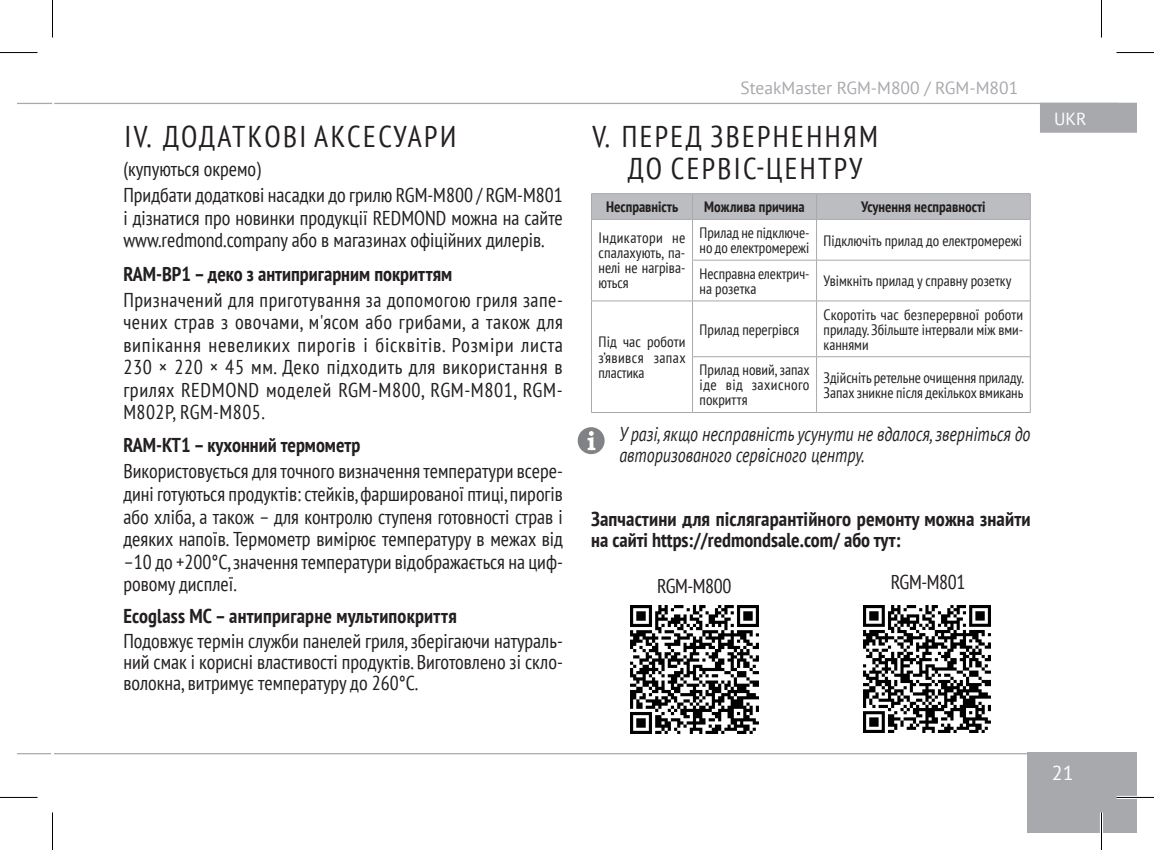
<style>
.page{position:relative;width:1154px;height:850px;background:#fff}
.page>*{position:absolute;margin:0;border:0;box-sizing:border-box;transform-origin:0 0}
.t1{font:condensed 30px/32.5px "PT Sans";letter-spacing:.08em;color:#231f20}
.t2{font:condensed 20px/22.5px "PT Sans";color:#231f20;text-align:justify}
.t3{font:700 condensed 20px/21.2px "PT Sans";color:#231f20}
.t4{font:italic 20px/21.2px "PT Sans";color:#231f20;scale:.8 1}
.t5{font:20px "PT Sans";color:#fff}
.t6{font:17.5px "PT Sans";color:#a8a9ad}
.t7{font:17.5px "PT Sans";color:#fff}
.t8{font:condensed 15px/15px "PT Sans";color:#231f20;text-align:justify}
.t9{font:700 condensed 15px "PT Sans";color:#231f20}
</style>
<div class="page">
<div style="left:1027px;top:752px;width:110px;height:80px;background:#a8a9ad"></div>
<hr style="left:17px;top:103px;width:35px;height:1px;background:#a8a9ad">
<hr style="left:17px;top:752px;width:34px;height:2px;background:#a8a9ad">
<hr style="left:54px;top:103px;width:1064px;height:1px;background:#a8a9ad">
<hr style="left:54px;top:752px;width:1008px;height:2px;background:#a8a9ad">
<div style="left:1040px;top:103px;width:97px;height:30px;background:#a8a9ad"></div>
<div style="left:591px;top:193px;width:440px;height:26px;background:#bcbdc0"></div>
<hr style="left:591px;top:219px;width:101px;height:1px;background:#a8a9ad">
<hr style="left:591px;top:219px;width:1px;height:41px;background:#a8a9ad">
<hr style="left:692px;top:219px;width:124px;height:1px;background:#a8a9ad">
<hr style="left:692px;top:219px;width:1px;height:41px;background:#a8a9ad">
<hr style="left:816px;top:219px;width:214px;height:1px;background:#a8a9ad">
<hr style="left:816px;top:219px;width:1px;height:41px;background:#a8a9ad">
<hr style="left:1030px;top:219px;width:1px;height:41px;background:#a8a9ad">
<hr style="left:591px;top:260px;width:1px;height:40px;background:#a8a9ad">
<hr style="left:692px;top:259px;width:124px;height:1px;background:#a8a9ad">
<hr style="left:692px;top:260px;width:1px;height:40px;background:#a8a9ad">
<hr style="left:816px;top:259px;width:214px;height:1px;background:#a8a9ad">
<hr style="left:816px;top:260px;width:1px;height:40px;background:#a8a9ad">
<hr style="left:1030px;top:260px;width:1px;height:40px;background:#a8a9ad">
<hr style="left:591px;top:300px;width:101px;height:1px;background:#a8a9ad">
<hr style="left:591px;top:301px;width:1px;height:55px;background:#a8a9ad">
<hr style="left:692px;top:300px;width:124px;height:1px;background:#a8a9ad">
<hr style="left:692px;top:301px;width:1px;height:55px;background:#a8a9ad">
<hr style="left:816px;top:300px;width:214px;height:1px;background:#a8a9ad">
<hr style="left:816px;top:301px;width:1px;height:55px;background:#a8a9ad">
<hr style="left:1030px;top:301px;width:1px;height:55px;background:#a8a9ad">
<hr style="left:591px;top:356px;width:1px;height:56px;background:#a8a9ad">
<hr style="left:692px;top:356px;width:124px;height:1px;background:#a8a9ad">
<hr style="left:692px;top:357px;width:1px;height:55px;background:#a8a9ad">
<hr style="left:816px;top:356px;width:214px;height:1px;background:#a8a9ad">
<hr style="left:816px;top:357px;width:1px;height:55px;background:#a8a9ad">
<hr style="left:1030px;top:357px;width:1px;height:55px;background:#a8a9ad">
<hr style="left:591px;top:412px;width:101px;height:1px;background:#a8a9ad">
<hr style="left:692px;top:412px;width:124px;height:1px;background:#a8a9ad">
<hr style="left:816px;top:412px;width:214px;height:1px;background:#a8a9ad">
<svg style="left:578px;top:427px;width:27px;height:27px"></svg>
<img style="left:863px;top:605px;width:128px;height:127px">
<img style="left:631px;top:605px;width:127px;height:128px">
<hr style="left:1116px;top:795px;width:38px;height:3px;background:#fff">
<hr style="left:1100px;top:812px;width:3px;height:37px;background:#fff">
<hr style="left:0;top:52px;width:38px;height:1px;background:#000">
<hr style="left:1116px;top:52px;width:38px;height:1px;background:#000">
<hr style="left:0;top:796px;width:38px;height:1px;background:#000">
<hr style="left:1116px;top:796px;width:38px;height:1px;background:#000">
<hr style="left:52px;top:0;width:1px;height:38px;background:#000">
<hr style="left:52px;top:812px;width:1px;height:37px;background:#000">
<hr style="left:1101px;top:0;width:1px;height:38px;background:#000">
<hr style="left:1101px;top:812px;width:1px;height:37px;background:#000">
<h1 class="t1" style="left:125px;top:119px;width:333px">IV. ДОДАТКОВІ АКСЕСУАРИ</h1>
<p class="t2" style="left:123px;top:156px;width:441px;line-height:26px">(купуються окремо)<br>Придбати додаткові насадки до грилю RGM-M800 / RGM-M801</p>
<p class="t2" style="left:123px;top:206px;width:441px">і дізнатися про новинки продукції REDMOND можна на сайте www.redmond.company або в магазинах офіційних дилерів.</p>
<p class="t3" style="left:123px;top:262px;width:330px">RAM-BP1 – деко з антипригарним покриттям</p>
<p class="t2" style="left:123px;top:288px;width:441px">Призначений для приготування за допомогою гриля запе&shy;чених страв з овочами, м'ясом або грибами, а також для випікання невеликих пирогів і бісквітів. Розміри листа 230 × 220 × 45 мм. Деко підходить для використання в грилях REDMOND моделей RGM-M800, RGM-M801, RGM-М802Р, RGM-M805.</p>
<p class="t3" style="left:123px;top:434px;width:239px">RAM-KT1 – кухонний термометр</p>
<p class="t2" style="left:123px;top:459px;width:441px">Використовується для точного визначення температури всере&shy;дині готуються продуктів: стейків, фаршированої птиці, пирогів або хліба, а також – для контролю ступеня готовності страв і деяких напоїв. Термометр вимірює температуру в межах від –10 до +200°C, значення температури відображається на циф&shy;ровому дисплеї.</p>
<p class="t3" style="left:123px;top:604px;width:335px">Ecoglass MC – антипригарне мультипокриття</p>
<p class="t2" style="left:123px;top:629px;width:441px;line-height:21.2px">Подовжує термін служби панелей гриля, зберігаючи натураль&shy;ний смак і корисні властивості продуктів. Виготовлено зі скло&shy;волокна, витримує температуру до 260°С.</p>
<p class="t6" style="left:740px;top:77px;width:279px">SteakMaster RGM-M800 / RGM-M801</p>
<h1 class="t1" style="left:628px;top:119px;width:252px;text-indent:-35px">V. ПЕРЕД ЗВЕРНЕННЯМ<br>ДО СЕРВІС-ЦЕНТРУ</h1>
<p class="t9" style="left:606px;top:197px;width:74px">Несправність</p>
<p class="t9" style="left:704px;top:197px;width:102px">Можлива причина</p>
<p class="t9" style="left:861px;top:197px;width:126px">Усунення несправності</p>
<p class="t8" style="left:598px;top:230px;width:88px">Індикатори не спалахують, па&shy;нелi не нагріва&shy;ються</p>
<p class="t8" style="left:700px;top:225px;width:111px">Прилад не підключе&shy;но до електромережі</p>
<p class="t8" style="left:824px;top:232px;width:200px">Підключіть прилад до електромережі</p>
<p class="t8" style="left:700px;top:265px;width:111px">Несправна електрич&shy;на розетка</p>
<p class="t8" style="left:824px;top:273px;width:189px">Увімкніть прилад у справну розетку</p>
<p class="t8" style="left:824px;top:306px;width:201px">Скоротіть час безперервної роботи приладу. Збільште інтервали між вми&shy;каннями</p>
<p class="t8" style="left:700px;top:321px;width:101px">Прилад перегрівся</p>
<p class="t8" style="left:598px;top:334px;width:89px">Під час роботи з’явився запах пластика</p>
<p class="t8" style="left:700px;top:362px;width:112px">Прилад новий, запах іде від захисного покриття</p>
<p class="t8" style="left:824px;top:369px;width:202px">Здійсніть ретельне очищення приладу.<br>Запах зникне після декількох вмикань</p>
<p class="t4" style="left:619px;top:423px;width:516px">У разі, якщо несправність усунути не вдалося, зверніться до авторизованого сервісного центру.</p>
<p class="t3" style="left:591px;top:507px;width:441px">Запчастини для післягарантійного ремонту можна знайти на сайті https://redmondsale.com/ або тут:</p>
<p class="t2" style="left:657px;top:574px;width:76px">RGM-M800</p>
<p class="t2" style="left:891px;top:570px;width:76px">RGM-M801</p>
<p class="t7" style="left:1054px;top:107px;width:34px">UKR</p>
<p class="t5" style="left:1052px;top:760px;width:23px">21</p>
</div>
